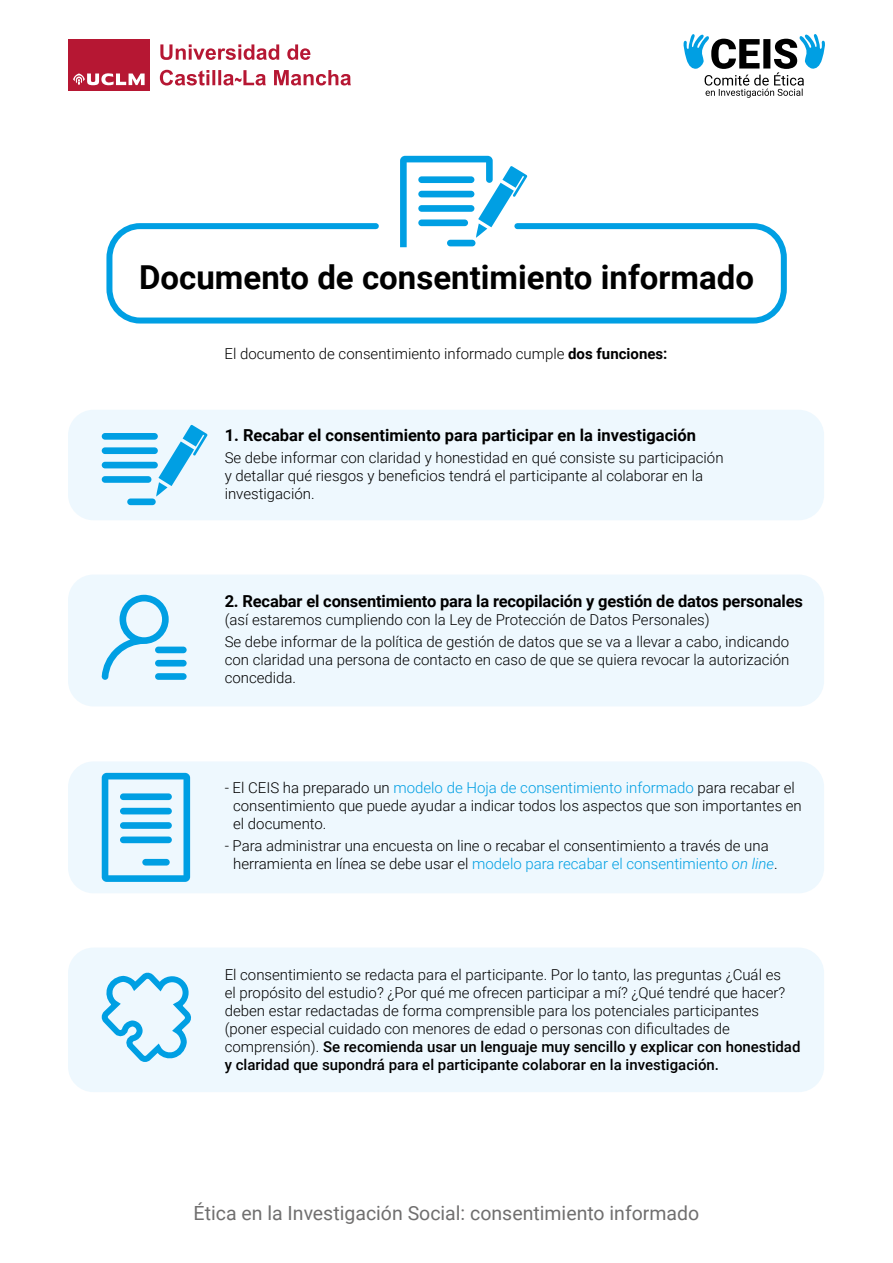
<style>
.page{position:relative;width:893px;height:1263px;background:#fff}
.page>*{position:absolute;margin:0;border:0;box-sizing:border-box;transform-origin:0 0}
.t1{font:700 33px "Roboto";color:#000}
.t2{font:19.5px "Roboto";color:#706f6f}
.t3{font:700 16.5px "Roboto";letter-spacing:-.01em;color:#000}
.t4{font:300 15px/18px "Roboto";color:#000}
.s1{font-weight:700}
.s2{color:#009fe3}
.s3{font-style:italic;color:#009fe3}
.s4{font-weight:500}
</style>
<div class="page">
<svg style="left:683px;top:34px;width:142px;height:64px"></svg>
<svg style="left:160px;top:44px;width:150px;height:16px"></svg>
<svg style="left:160px;top:70px;width:191px;height:16px"></svg>
<div style="left:68px;top:39px;width:82px;height:51px;background:#b61733"></div>
<svg style="left:73px;top:73px;width:72px;height:12px"></svg>
<div style="left:106px;top:223px;width:681px;height:100px;border:6px solid #009fe3;border-radius:31px"></div>
<svg style="left:400px;top:156px;width:127px;height:91px"></svg>
<div style="left:447px;top:240px;width:28px;height:6px;background:#009fe3;border-radius:3px"></div>
<div style="left:68px;top:410px;width:756px;height:110px;background:#eef8fe;border-radius:26px"></div>
<div style="left:68px;top:574px;width:756px;height:132px;background:#eef8fe;border-radius:26px"></div>
<svg style="left:102px;top:594px;width:85px;height:86px"></svg>
<div style="left:68px;top:947px;width:756px;height:145px;background:#eef8fe;border-radius:26px"></div>
<svg style="left:101px;top:972px;width:90px;height:90px"></svg>
<div style="left:68px;top:761px;width:756px;height:132px;background:#eef8fe;border-radius:26px"></div>
<svg style="left:102px;top:773px;width:88px;height:109px"></svg>
<div style="left:142px;top:859px;width:28px;height:6px;background:#009fe3;border-radius:3px"></div>
<div style="left:120px;top:808px;width:52px;height:6px;background:#009fe3;border-radius:3px"></div>
<div style="left:120px;top:793px;width:52px;height:7px;background:#009fe3;border-radius:3px"></div>
<div style="left:120px;top:822px;width:52px;height:7px;background:#009fe3;border-radius:3px"></div>
<div style="left:120px;top:836px;width:52px;height:7px;background:#009fe3;border-radius:3px"></div>
<svg style="left:102px;top:425px;width:106px;height:72px"></svg>
<div style="left:127px;top:498px;width:29px;height:7px;background:#009fe3;border-radius:3px"></div>
<h1 class="t1" style="left:139px;top:254px;width:616px">Documento de consentimiento informado</h1>
<p class="t4" style="left:225px;top:344px;width:444px">El documento de consentimiento informado cumple <span class="s1">dos funciones:</span></p>
<p class="t3" style="left:225px;top:423px;width:473px">1. Recabar el consentimiento para participar en la investigación</p>
<p class="t4" style="left:225px;top:448px;width:500px">Se debe informar con claridad y honestidad en qué consiste su participación y detallar qué riesgos y beneficios tendrá el participante al colaborar en la investigación.</p>
<p class="t3" style="left:225px;top:590px;width:580px">2. Recabar el consentimiento para la recopilación y gestión de datos personales</p>
<p class="t4" style="left:225px;top:608px;width:566px;line-height:22.2px">(así estaremos cumpliendo con la Ley de Protección de Datos Personales)<br>Se debe informar de la política de gestión de datos que se va a llevar a cabo, indicando</p>
<p class="t4" style="left:225px;top:650px;width:566px">con claridad una persona de contacto en caso de que se quiera revocar la autorización concedida.</p>
<p class="t4" style="left:233px;top:778px;width:570px;text-indent:-9px">- El CEIS ha preparado un <span class="s2">modelo de Hoja de consentimiento informado</span> para recabar el consentimiento que puede ayudar a indicar todos los aspectos que son importantes en el documento.</p>
<p class="t4" style="left:233px;top:836px;width:546px;text-indent:-9px">- Para administrar una encuesta on line o recabar el consentimiento a través de una herramienta en línea se debe usar el <span class="s2">modelo para recabar el consentimiento</span> <span class="s3">on line</span>.</p>
<p class="t4" style="left:225px;top:965px;width:577px">El consentimiento se redacta para el participante. Por lo tanto, las preguntas ¿Cuál es<br>el propósito del estudio? ¿Por qué me ofrecen participar a mí? ¿Qué tendré que hacer? deben estar redactadas de forma comprensible para los potenciales participantes (poner especial cuidado con menores de edad o personas con dificultades de comprensión). <span class="s4">Se recomienda usar un lenguaje muy sencillo y explicar con honestidad y claridad que supondrá para el participante colaborar en la investigación.</span></p>
<h2 class="t2" style="left:194px;top:1199px;width:507px">Ética en la Investigación Social: consentimiento informado</h2>
</div>
